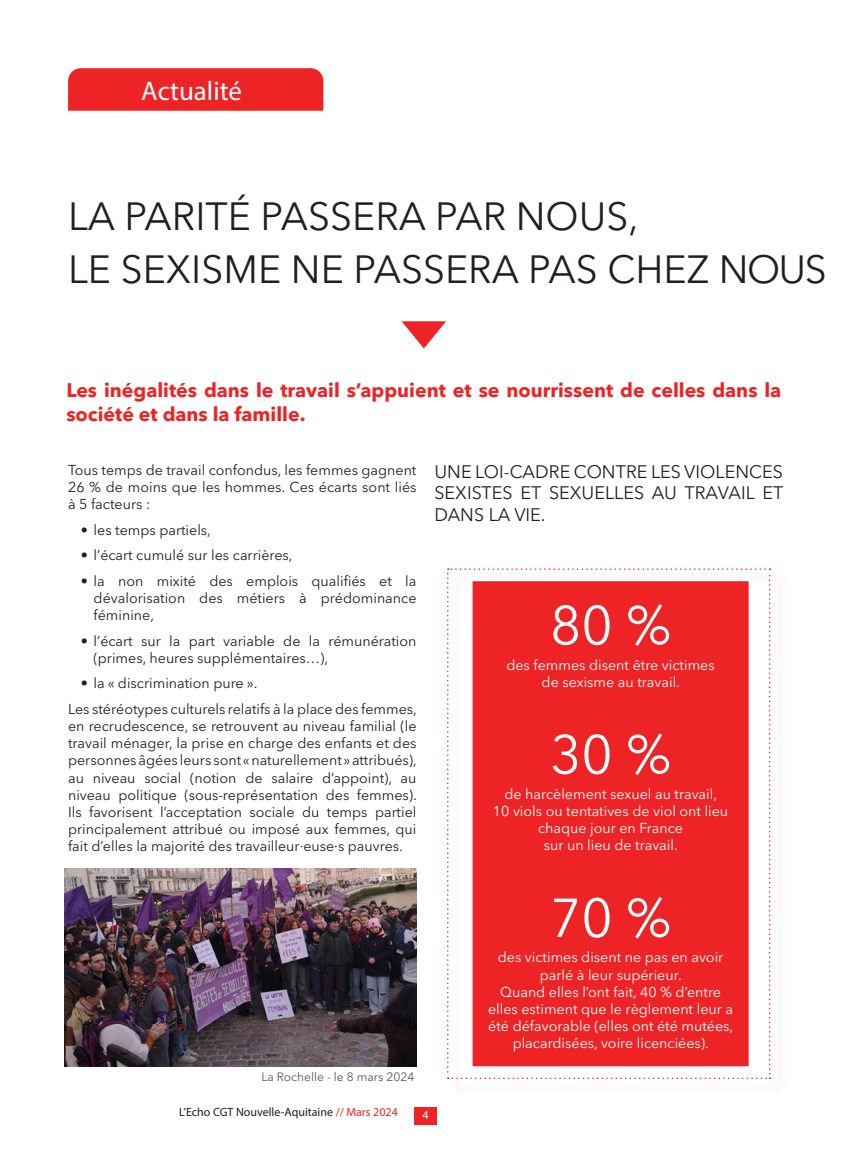
<style>
.page{position:relative;width:851px;height:1149px;background:#fff}
.page>*{position:absolute;margin:0;border:0;box-sizing:border-box;transform-origin:0 0}
.t1{font:54px "Avenir Next Cyr";color:#fff}
.TITRE_1{font:39px "Avenir Next Cyr";color:#231f20}
.RUBRIQUE{font:27px "Myriad Pro";color:#fff}
.t2{font:700 19.5px/23.4px "Avenir Next Cyr";color:#ee2325}
.t3{font:18px/21.6px "Avenir Next Cyr";color:#231f20;text-align:justify}
.t4{font:14.25px/17.1px "Avenir Next Cyr";color:#231f20;text-align:justify}
.t5{font:14.25px/17.1px "Avenir Next Cyr";color:#fff;text-align:center}
.t6{font:12px "Myriad Pro";color:#231f20}
.t7{font:12px "Avenir Next Cyr";color:#57585a}
.t8{font:12px "Myriad Pro";color:#fff}
.s1{color:#ee2325}
</style>
<div class="page">
<div style="left:414px;top:1106px;width:22px;height:17px;background:#ee2325"></div>
<svg style="left:447px;top:568px;width:323px;height:510px"></svg>
<svg style="left:401px;top:321px;width:45px;height:27px"></svg>
<div style="left:68px;top:68px;width:255px;height:43px;background:#ee2325"></div>
<div style="left:471px;top:580px;width:278px;height:486px;background:#ee2325"></div>
<div style="left:471px;top:579px;width:279px;height:488px;border:2px solid #fff"></div>
<img style="left:64px;top:868px;width:352px;height:198px">
<p class="RUBRIQUE" style="left:141px;top:74px;width:102px">Actualité</p>
<p class="TITRE_1" style="left:68px;top:192px;width:572px">LA PARITÉ PASSERA PAR NOUS,</p>
<p class="TITRE_1" style="left:68px;top:246px;width:760px">LE SEXISME NE PASSERA PAS CHEZ NOUS</p>
<p class="t2" style="left:66px;top:378px;width:716px">Les inégalités dans le travail s’appuient et se nourrissent de celles dans la société et dans la famille.</p>
<p class="t4" style="left:68px;top:461px;width:350px">Tous temps de travail confondus, les femmes gagnent 26 % de moins que les hommes. Ces écarts sont liés à 5 facteurs :</p>
<p class="t4" style="left:81px;top:521px;width:132px">• les temps partiels,</p>
<p class="t4" style="left:81px;top:546px;width:213px">• l’écart cumulé sur les carrières,</p>
<p class="t4" style="left:94px;top:572px;width:324px;text-indent:-13px">• la non mixité des emplois qualifiés et la dévalorisation des métiers à prédominance féminine,</p>
<p class="t4" style="left:94px;top:632px;width:324px;text-indent:-13px">• l’écart sur la part variable de la rémunération (primes, heures supplémentaires…),</p>
<p class="t4" style="left:81px;top:674px;width:178px">• la « discrimination pure ».</p>
<p class="t4" style="left:68px;top:700px;width:350px">Les stéréotypes culturels relatifs à la place des femmes, en recrudescence, se retrouvent au niveau familial (le travail ménager, la prise en charge des enfants et des personnes âgées leurs sont « naturellement » attribués), au niveau social (notion de salaire d’appoint), au niveau politique (sous-représentation des femmes).<br>Ils favorisent l’acceptation sociale du temps partiel principalement attribué ou imposé aux femmes, qui fait d’elles la majorité des travailleur·euse·s pauvres.</p>
<p class="t7" style="left:261px;top:1069px;width:154px">La Rochelle - le 8 mars 2024</p>
<p class="t3" style="left:434px;top:460px;width:350px">UNE LOI-CADRE CONTRE LES VIOLENCES SEXISTES ET SEXUELLES AU TRAVAIL ET DANS LA VIE.</p>
<p class="t1" style="left:550px;top:593px;width:123px">80 %</p>
<p class="t5" style="left:506px;top:656px;width:210px">des femmes disent être victimes</p>
<p class="t5" style="left:541px;top:673px;width:140px">de sexisme au travail.</p>
<p class="t1" style="left:550px;top:722px;width:123px">30 %</p>
<p class="t5" style="left:504px;top:785px;width:214px">de harcèlement sexuel au travail,</p>
<p class="t5" style="left:493px;top:802px;width:237px">10 viols ou tentatives de viol ont lieu chaque jour en France</p>
<p class="t5" style="left:543px;top:836px;width:135px">sur un lieu de travail.</p>
<p class="t1" style="left:550px;top:885px;width:123px">70 %</p>
<p class="t5" style="left:497px;top:948px;width:227px">des victimes disent ne pas en avoir parlé à leur supérieur.</p>
<p class="t5" style="left:488px;top:982px;width:247px">Quand elles l’ont fait, 40 % d’entre elles estiment que le règlement leur a été défavorable (elles ont été mutées, placardisées, voire licenciées).</p>
<p class="t6" style="left:179px;top:1104px;width:220px">L’Echo CGT Nouvelle-Aquitaine <span class="s1">// Mars 2024</span></p>
<p class="t8" style="left:422px;top:1106px;width:8px">4</p>
</div>
